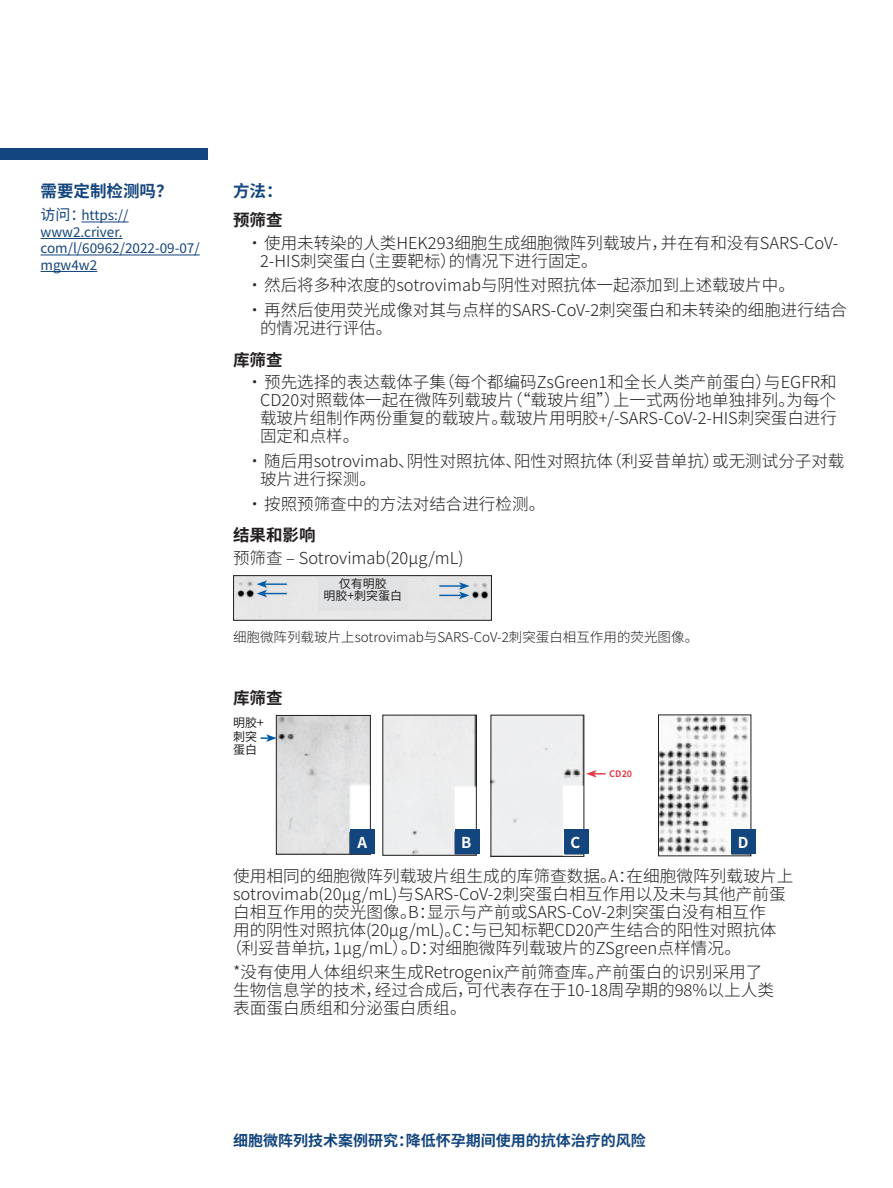
<style>
.page{position:relative;width:893px;height:1188px;background:#fff}
.page>*{position:absolute;margin:0;border:0;box-sizing:border-box;transform-origin:0 0}
.Body{font:300 16.5px/18px "Noto Sans SC";color:#231f20}
.Subhead{font:700 16.5px "Noto Sans SC";color:#231f20}
.Subhead-2{font:700 16.5px "Noto Sans SC";color:#13457e}
.t1{font:700 15px "Noto Sans SC";color:#13457e}
.t2{font:700 15px "Noto Sans SC";color:#fff}
.Sidebar_Bullets{font:13.5px/16.5px "Noto Sans SC";color:#13457e}
.Body-2{font:300 13.5px "Noto Sans SC";color:#231f20}
.t3{font:12px "Noto Sans SC";color:#231f20}
.t4{font:700 9px "Noto Sans SC";color:#e43e4b}
.s1{font-size:15px}
</style>
<div class="page">
<div style="left:0;top:149px;width:207px;height:11px;background:#13457e"></div>
<img style="left:235px;top:577px;width:254px;height:42px">
<div style="left:233px;top:575px;width:258px;height:46px;border:1px solid #231f20"></div>
<div style="left:254px;top:578px;width:217px;height:23px;background:#e1e2e4"></div>
<svg style="left:257px;top:580px;width:30px;height:17px"></svg>
<svg style="left:439px;top:582px;width:30px;height:17px"></svg>
<div style="left:318px;top:576px;width:89px;height:35px;background:#e1e2e4"></div>
<img style="left:659px;top:717px;width:90px;height:137px">
<div style="left:657px;top:715px;width:94px;height:141px;border:1px solid #231f20"></div>
<img style="left:278px;top:717px;width:90px;height:136px">
<div style="left:276px;top:715px;width:94px;height:140px;border:1px solid #231f20"></div>
<img style="left:384px;top:717px;width:90px;height:137px">
<img style="left:492px;top:717px;width:90px;height:138px">
<div style="left:490px;top:715px;width:94px;height:142px;border:1px solid #231f20"></div>
<div style="left:350px;top:829px;width:24px;height:25px;background:#13457e"></div>
<div style="left:455px;top:829px;width:24px;height:25px;background:#13457e"></div>
<div style="left:563px;top:829px;width:25px;height:25px;background:#13457e"></div>
<div style="left:731px;top:829px;width:24px;height:25px;background:#13457e"></div>
<svg style="left:260px;top:734px;width:16px;height:8px"></svg>
<svg style="left:586px;top:770px;width:19px;height:8px"></svg>
<hr style="left:81px;top:222px;width:47px;height:1px;background:#13457e">
<hr style="left:40px;top:238px;width:82px;height:1px;background:#13457e">
<hr style="left:40px;top:255px;width:160px;height:1px;background:#13457e">
<hr style="left:40px;top:271px;width:57px;height:1px;background:#13457e">
<p class="Subhead-2" style="left:40px;top:181px;width:133px">需要定制检测吗？</p>
<p class="Sidebar_Bullets" style="left:40px;top:207px;width:161px"><span class="s1">访问：</span>https:// www2.criver. com/l/60962/2022-09-07/ mgw4w2</p>
<p class="Subhead-2" style="left:233px;top:181px;width:51px">方法：</p>
<p class="Subhead" style="left:233px;top:211px;width:51px">预筛查</p>
<p class="Body" style="left:260px;top:234px;width:579px;text-indent:-14px">•使用未转染的人类HEK293细胞生成细胞微阵列载玻片，并在有和没有SARS-CoV-<br>2-HIS刺突蛋白（主要靶标）的情况下进行固定。</p>
<p class="Body" style="left:246px;top:277px;width:549px">•然后将多种浓度的sotrovimab与阴性对照抗体一起添加到上述载玻片中。</p>
<p class="Body" style="left:260px;top:301px;width:588px;text-indent:-14px">•再然后使用荧光成像对其与点样的SARS-CoV-2刺突蛋白和未转染的细胞进行结合的情况进行评估。</p>
<p class="Subhead" style="left:233px;top:350px;width:51px">库筛查</p>
<p class="Body" style="left:260px;top:373px;width:578px;text-align:justify;text-indent:-14px">•预先选择的表达载体子集（每个都编码ZsGreen1和全长人类产前蛋白）与EGFR和CD20对照载体一起在微阵列载玻片（“载玻片组”）上一式两份地单独排列。为每个载玻片组制作两份重复的载玻片。载玻片用明胶+/-SARS-CoV-2-HIS刺突蛋白进行固定和点样。</p>
<p class="Body" style="left:260px;top:452px;width:585px;text-indent:-14px">•随后用sotrovimab、阴性对照抗体、阳性对照抗体（利妥昔单抗）或无测试分子对载玻片进行探测。</p>
<p class="Body" style="left:246px;top:495px;width:300px">•按照预筛查中的方法对结合进行检测。</p>
<p class="Subhead" style="left:233px;top:526px;width:84px">结果和影响</p>
<p class="Body" style="left:233px;top:549px;width:232px">预筛查 – Sotrovimab(20µg/mL)</p>
<p class="t3" style="left:338px;top:577px;width:49px">仅有明胶</p>
<p class="t3" style="left:323px;top:589px;width:80px">明胶+刺突蛋白</p>
<p class="Body-2" style="left:233px;top:629px;width:466px">细胞微阵列载玻片上sotrovimab与SARS-CoV-2刺突蛋白相互作用的荧光图像。</p>
<p class="Subhead" style="left:233px;top:688px;width:51px">库筛查</p>
<p class="t3" style="left:233px;top:716px;width:32px">明胶+</p>
<p class="t3" style="left:233px;top:729px;width:25px">刺突</p>
<p class="t3" style="left:233px;top:743px;width:25px">蛋白</p>
<p class="t4" style="left:609px;top:768px;width:24px">CD20</p>
<p class="t2" style="left:357px;top:834px;width:11px">A</p>
<p class="t2" style="left:461px;top:834px;width:12px">B</p>
<p class="t2" style="left:570px;top:834px;width:11px">C</p>
<p class="t2" style="left:737px;top:834px;width:12px">D</p>
<p class="Body" style="left:233px;top:867px;width:561px">使用相同的细胞微阵列载玻片组生成的库筛查数据。A：在细胞微阵列载玻片上</p>
<p class="Body" style="left:233px;top:885px;width:554px">sotrovimab(20µg/mL)与SARS-CoV-2刺突蛋白相互作用以及未与其他产前蛋</p>
<p class="Body" style="left:233px;top:903px;width:534px">白相互作用的荧光图像。B：显示与产前或SARS-CoV-2刺突蛋白没有相互作</p>
<p class="Body" style="left:233px;top:921px;width:544px">用的阴性对照抗体(20µg/mL)。C：与已知标靶CD20产生结合的阳性对照抗体</p>
<p class="Body" style="left:225px;top:939px;width:517px">（利妥昔单抗，1µg/mL）。D：对细胞微阵列载玻片的ZSgreen点样情况。</p>
<p class="Body" style="left:233px;top:964px;width:542px">*没有使用人体组织来生成Retrogenix产前筛查库。产前蛋白的识别采用了生物信息学的技术，经过合成后，可代表存在于10-18周孕期的98%以上人类表面蛋白质组和分泌蛋白质组。</p>
<p class="t1" style="left:233px;top:1132px;width:414px">细胞微阵列技术案例研究：降低怀孕期间使用的抗体治疗的风险</p>
</div>
